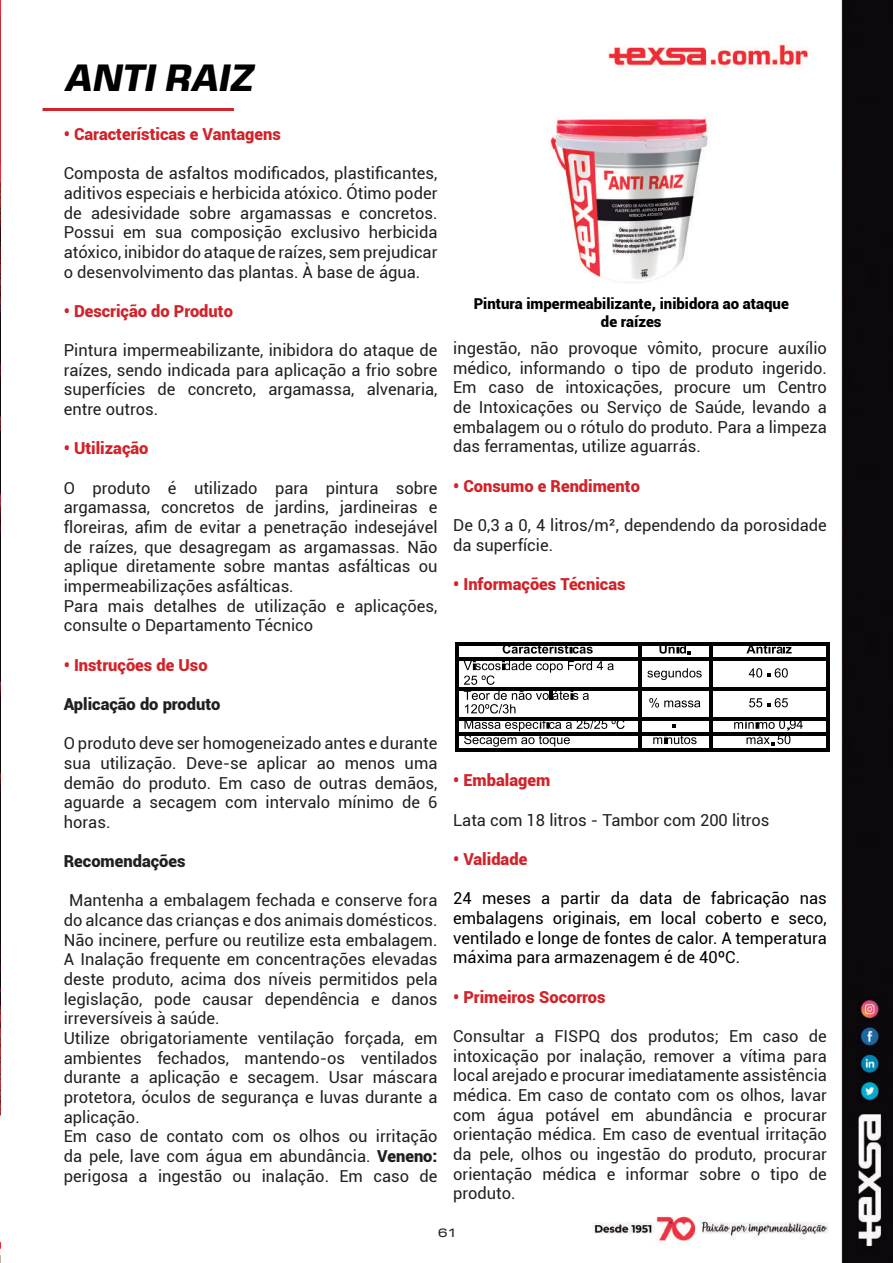
<style>
.page{position:relative;width:893px;height:1263px;background:#fff}
.page>*{position:absolute;margin:0;border:0;box-sizing:border-box;transform-origin:0 0}
.t1{font:italic 700 39px "Eurostile Next LT Pro";color:#000001}
.t2{font:16.5px/19.6px "Roboto";color:#231f20;text-align:justify}
.t3{font:900 16.5px "Roboto";color:#d1232a}
.t4{font:16.5px/19.6px "Roboto";color:#000;text-align:justify}
.t5{font:900 16.5px "Roboto";color:#231f20}
.t6{font:900 15px/18px "Roboto";color:#000001;text-align:center}
.t7{font:expanded 12px "Eurocine";color:#231f20}
.s1{font-weight:900}
</style>
<div class="page">
<img style="left:42px;top:0;width:851px;height:1263px">
<div style="left:624px;top:36px;width:204px;height:35px;background:#fff"></div>
<img style="left:579px;top:0;width:238px;height:87px">
<img style="left:0;top:0;width:1px;height:1263px">
<hr style="left:43px;top:108px;width:191px;height:3px;background:#d1232a">
<svg style="left:503px;top:645px;width:90px;height:9px"></svg>
<svg style="left:659px;top:645px;width:32px;height:10px"></svg>
<hr style="left:456px;top:642px;width:183px;height:3px;background:#000001">
<hr style="left:639px;top:642px;width:70px;height:3px;background:#000001">
<hr style="left:710px;top:642px;width:116px;height:3px;background:#000001">
<hr style="left:455px;top:643px;width:3px;height:14px;background:#000001">
<hr style="left:639px;top:643px;width:3px;height:14px;background:#000001">
<hr style="left:709px;top:643px;width:3px;height:14px;background:#000001">
<hr style="left:826px;top:643px;width:3px;height:14px;background:#000001">
<svg style="left:464px;top:661px;width:150px;height:24px"></svg>
<svg style="left:647px;top:668px;width:55px;height:12px"></svg>
<svg style="left:749px;top:668px;width:39px;height:9px"></svg>
<hr style="left:456px;top:657px;width:183px;height:3px;background:#000001">
<hr style="left:639px;top:657px;width:70px;height:3px;background:#000001">
<hr style="left:710px;top:657px;width:116px;height:3px;background:#000001">
<hr style="left:455px;top:658px;width:3px;height:29px;background:#000001">
<hr style="left:639px;top:658px;width:3px;height:29px;background:#000001">
<hr style="left:709px;top:658px;width:3px;height:29px;background:#000001">
<hr style="left:826px;top:658px;width:3px;height:29px;background:#000001">
<svg style="left:464px;top:691px;width:125px;height:22px"></svg>
<svg style="left:649px;top:698px;width:51px;height:9px"></svg>
<svg style="left:749px;top:698px;width:39px;height:9px"></svg>
<hr style="left:456px;top:687px;width:183px;height:3px;background:#000001">
<hr style="left:639px;top:687px;width:70px;height:3px;background:#000001">
<hr style="left:710px;top:687px;width:116px;height:3px;background:#000001">
<hr style="left:455px;top:688px;width:3px;height:29px;background:#000001">
<hr style="left:639px;top:688px;width:3px;height:29px;background:#000001">
<hr style="left:709px;top:688px;width:3px;height:29px;background:#000001">
<hr style="left:826px;top:688px;width:3px;height:29px;background:#000001">
<hr style="left:456px;top:717px;width:183px;height:3px;background:#000001">
<hr style="left:639px;top:717px;width:70px;height:3px;background:#000001">
<hr style="left:710px;top:717px;width:116px;height:3px;background:#000001">
<hr style="left:455px;top:718px;width:3px;height:15px;background:#000001">
<hr style="left:639px;top:718px;width:3px;height:15px;background:#000001">
<hr style="left:709px;top:718px;width:3px;height:15px;background:#000001">
<hr style="left:826px;top:718px;width:3px;height:15px;background:#000001">
<svg style="left:464px;top:720px;width:161px;height:27px"></svg>
<svg style="left:653px;top:736px;width:44px;height:8px"></svg>
<svg style="left:734px;top:720px;width:69px;height:26px"></svg>
<hr style="left:456px;top:733px;width:183px;height:3px;background:#000001">
<hr style="left:639px;top:733px;width:70px;height:3px;background:#000001">
<hr style="left:710px;top:733px;width:116px;height:3px;background:#000001">
<hr style="left:455px;top:733px;width:3px;height:15px;background:#000001">
<hr style="left:456px;top:748px;width:183px;height:3px;background:#000001">
<hr style="left:639px;top:733px;width:3px;height:15px;background:#000001">
<hr style="left:639px;top:748px;width:70px;height:3px;background:#000001">
<hr style="left:709px;top:733px;width:3px;height:15px;background:#000001">
<hr style="left:710px;top:748px;width:116px;height:3px;background:#000001">
<hr style="left:826px;top:733px;width:3px;height:15px;background:#000001">
<img style="left:538px;top:111px;width:185px;height:181px">
<svg style="left:746px;top:645px;width:46px;height:9px"></svg>
<h1 class="t1" style="left:64px;top:56px;width:198px">ANTIRAIZ</h1>
<p class="t3" style="left:64px;top:122px;width:219px">• Características e Vantagens</p>
<p class="t2" style="left:64px;top:163px;width:375px">Composta de asfaltos modificados, plastificantes, aditivos especiais e herbicida atóxico. Ótimo poder de adesividade sobre argamassas e concretos.<br>Possui em sua composição exclusivo herbicida atóxico, inibidor do ataque de raízes, sem prejudicar o desenvolvimento das plantas. À base de água.</p>
<p class="t3" style="left:64px;top:299px;width:171px">• Descrição do Produto</p>
<p class="t2" style="left:64px;top:340px;width:375px">Pintura impermeabilizante, inibidora do ataque de raízes, sendo indicada para aplicação a frio sobre superfícies de concreto, argamassa, alvenaria, entre outros.</p>
<p class="t3" style="left:64px;top:437px;width:86px">• Utilização</p>
<p class="t2" style="left:64px;top:477px;width:375px;text-align:left">O produto é utilizado para pintura sobre argamassa, concretos de jardins, jardineiras e floreiras, afim de evitar a penetração indesejável de raízes, que desagregam as argamassas. Não aplique diretamente sobre mantas asfálticas ou impermeabilizações asfálticas.<br>Para mais detalhes de utilização e aplicações, consulte o Departamento Técnico</p>
<p class="t3" style="left:64px;top:653px;width:145px">• Instruções de Uso</p>
<p class="t5" style="left:64px;top:692px;width:158px">Aplicação do produto</p>
<p class="t2" style="left:64px;top:733px;width:375px">O produto deve ser homogeneizado antes e durante sua utilização. Deve-se aplicar ao menos uma demão do produto. Em caso de outras demãos, aguarde a secagem com intervalo mínimo de 6 horas.</p>
<p class="t5" style="left:64px;top:849px;width:123px">Recomendações</p>
<p class="t2" style="left:64px;top:890px;width:375px;text-align:left;text-indent:5px">Mantenha a embalagem fechada e conserve fora do alcance das crianças e dos animais domésticos.<br>Não incinere, perfure ou reutilize esta embalagem.<br>A Inalação frequente em concentrações elevadas deste produto, acima dos níveis permitidos pela legislação, pode causar dependência e danos irreversíveis à saúde.<br>Utilize obrigatoriamente ventilação forçada, em ambientes fechados, mantendo-os ventilados durante a aplicação e secagem. Usar máscara protetora, óculos de segurança e luvas durante a aplicação.<br>Em caso de contato com os olhos ou irritação da pele, lave com água em abundância. <span class="s1">Veneno: </span>perigosa a ingestão ou inalação. Em caso de</p>
<p class="t6" style="left:474px;top:294px;width:317px">Pintura impermeabilizante, inibidora ao ataque de raízes</p>
<p class="t2" style="left:453px;top:338px;width:375px">ingestão, não provoque vômito, procure auxílio médico, informando o tipo de produto ingerido.<br>Em caso de intoxicações, procure um Centro de Intoxicações ou Serviço de Saúde, levando a embalagem ou o rótulo do produto. Para a limpeza das ferramentas, utilize aguarrás.</p>
<p class="t3" style="left:453px;top:474px;width:188px">• Consumo e Rendimento</p>
<p class="t2" style="left:453px;top:515px;width:375px">De 0,3 a 0, 4 litros/m², dependendo da porosidade da superfície.</p>
<p class="t3" style="left:453px;top:572px;width:174px">• Informações Técnicas</p>
<p class="t3" style="left:453px;top:769px;width:99px">• Embalagem</p>
<p class="t2" style="left:453px;top:809px;width:318px">Lata com 18 litros - Tambor com 200 litros</p>
<p class="t3" style="left:453px;top:847px;width:76px">• Validade</p>
<p class="t4" style="left:453px;top:888px;width:375px">24 meses a partir da data de fabricação nas embalagens originais, em local coberto e seco, ventilado e longe de fontes de calor. A temperatura máxima para armazenagem é de 40ºC.</p>
<p class="t3" style="left:453px;top:985px;width:154px">• Primeiros Socorros</p>
<p class="t2" style="left:453px;top:1026px;width:375px">Consultar a FISPQ dos produtos; Em caso de intoxicação por inalação, remover a vítima para local arejado e procurar imediatamente assistência médica. Em caso de contato com os olhos, lavar com água potável em abundância e procurar orientação médica. Em caso de eventual irritação da pele, olhos ou ingestão do produto, procurar orientação médica e informar sobre o tipo de produto.</p>
<p class="t7" style="left:438px;top:1226px;width:19px">61</p>
</div>
